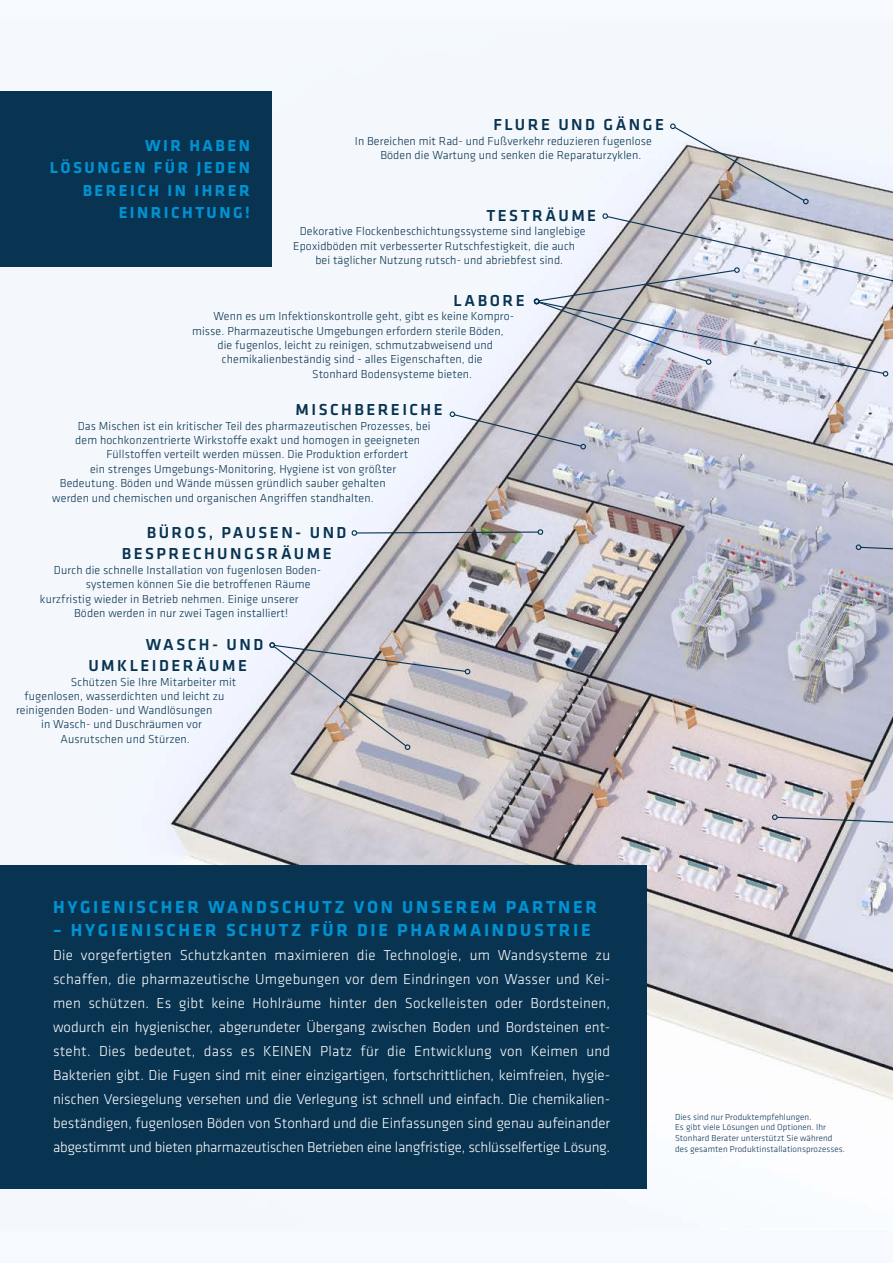
<style>
.page{position:relative;width:893px;height:1263px;background:#f6f9fe}
.page>*{position:absolute;margin:0;border:0;box-sizing:border-box;transform-origin:0 0}
.t1{font:700 18px "Klavika";letter-spacing:.15em;color:#0092d2}
.t2{font:500 16.5px/21px "Klavika";letter-spacing:.15em;color:#083351}
.t3{font:700 16.5px/22.5px "Klavika";letter-spacing:.15em;color:#0092d2;text-align:right}
.t4{font:300 15px/24px "Klavika";letter-spacing:-.02em;color:#fff;text-align:justify}
.t5{font:300 12px/14.4px "Klavika";letter-spacing:.01em;color:#083351}
.t6{font:300 9px/10.8px "Klavika";letter-spacing:.01em;color:#083351}
</style>
<div class="page">
<img style="left:0;top:91px;width:893px;height:1098px">
<div style="left:0;top:91px;width:271px;height:176px;background:#083351"></div>
<svg style="left:350px;top:528px;width:194px;height:8px"></svg>
<svg style="left:449px;top:411px;width:137px;height:38px;background:#bbbcc5"></svg>
<svg style="left:856px;top:544px;width:37px;height:36px"></svg>
<svg style="left:670px;top:123px;width:139px;height:81px"></svg>
<svg style="left:772px;top:814px;width:121px;height:39px;background:#c7c5cf"></svg>
<svg style="left:268px;top:641px;width:204px;height:110px;background:#c1bcbf"></svg>
<svg style="left:532px;top:212px;width:361px;height:165px"></svg>
<div style="left:0;top:865px;width:646px;height:323px;background:#083351"></div>
<h2 class="t2" style="left:493px;top:114px;width:172px">FLURE UND GÄNGE</h2>
<p class="t5" style="left:380px;top:134px;width:273px;text-indent:-26px">In Bereichen mit Rad- und Fußverkehr reduzieren fugenlose<br>Böden die Wartung und senken die Reparaturzyklen.</p>
<h2 class="t3" style="left:50px;top:133px;width:201px">WIR HABEN<br>LÖSUNGEN FÜR JEDEN<br>BEREICH IN IHRER<br>EINRICHTUNG!</h2>
<h2 class="t2" style="left:486px;top:204px;width:111px">TESTRÄUME</h2>
<p class="t5" style="left:300px;top:224px;width:287px">Dekorative Flockenbeschichtungssysteme sind langlebige</p>
<p class="t5" style="left:293px;top:238px;width:283px">Epoxidböden mit verbesserter Rutschfestigkeit, die auch</p>
<p class="t5" style="left:315px;top:253px;width:249px">bei täglicher Nutzung rutsch- und abriebfest sind.</p>
<h2 class="t2" style="left:453px;top:289px;width:73px">LABORE</h2>
<p class="t5" style="left:213px;top:309px;width:302px">Wenn es um Infektionskontrolle geht, gibt es keine Kompro-</p>
<p class="t5" style="left:192px;top:323px;width:313px">misse. Pharmazeutische Umgebungen erfordern sterile Böden,</p>
<p class="t5" style="left:217px;top:338px;width:277px">die fugenlos, leicht zu reinigen, schmutzabweisend und</p>
<p class="t5" style="left:222px;top:352px;width:262px">chemikalienbeständig sind - alles Eigenschaften, die</p>
<p class="t5" style="left:312px;top:366px;width:161px">Stonhard Bodensysteme bieten.</p>
<h2 class="t2" style="left:296px;top:399px;width:149px">MISCHBEREICHE</h2>
<p class="t5" style="left:78px;top:418px;width:354px">Das Mischen ist ein kritischer Teil des pharmazeutischen Prozesses, bei</p>
<p class="t5" style="left:75px;top:433px;width:346px">dem hochkonzentrierte Wirkstoffe exakt und homogen in geeigneten</p>
<p class="t5" style="left:106px;top:447px;width:303px">Füllstoffen verteilt werden müssen. Die Produktion erfordert</p>
<p class="t5" style="left:90px;top:461px;width:308px">ein strenges Umgebungs-Monitoring, Hygiene ist von größter</p>
<p class="t5" style="left:60px;top:476px;width:327px">Bedeutung. Böden und Wände müssen gründlich sauber gehalten</p>
<p class="t5" style="left:52px;top:490px;width:323px">werden und chemischen und organischen Angriffen standhalten.</p>
<h2 class="t2" style="left:122px;top:522px;width:226px;text-indent:25px">BÜROS, PAUSEN- UND<br>BESPRECHUNGSRÄUME</h2>
<p class="t5" style="left:54px;top:562px;width:269px">Durch die schnelle Installation von fugenlosen Boden-</p>
<p class="t5" style="left:86px;top:577px;width:226px">systemen können Sie die betroffenen Räume</p>
<p class="t5" style="left:40px;top:591px;width:260px">kurzfristig wieder in Betrieb nehmen. Einige unserer</p>
<p class="t5" style="left:74px;top:606px;width:215px">Böden werden in nur zwei Tagen installiert!</p>
<h2 class="t2" style="left:88px;top:634px;width:177px;text-indent:58px">WASCH- UND<br>UMKLEIDERÄUME</h2>
<p class="t5" style="left:71px;top:674px;width:167px">Schützen Sie Ihre Mitarbeiter mit</p>
<p class="t5" style="left:24px;top:688px;width:201px">fugenlosen, wasserdichten und leicht zu</p>
<p class="t5" style="left:16px;top:703px;width:198px">reinigenden Boden- und Wandlösungen</p>
<p class="t5" style="left:41px;top:717px;width:162px">in Wasch- und Duschräumen vor</p>
<p class="t5" style="left:61px;top:731px;width:131px">Ausrutschen und Stürzen.</p>
<h1 class="t1" style="left:53px;top:894px;width:545px">HYGIENISCHER WANDSCHUTZ VON UNSEREM PARTNER</h1>
<h1 class="t1" style="left:53px;top:917px;width:539px">– HYGIENISCHER SCHUTZ FÜR DIE PHARMAINDUSTRIE</h1>
<p class="t4" style="left:53px;top:943px;width:559px">Die vorgefertigten Schutzkanten maximieren die Technologie, um Wandsysteme zu schaffen, die pharmazeutische Umgebungen vor dem Eindringen von Wasser und Kei&shy;men schützen. Es gibt keine Hohlräume hinter den Sockelleisten oder Bordsteinen, wodurch ein hygienischer, abgerundeter Übergang zwischen Boden und Bordsteinen ent&shy;steht. Dies bedeutet, dass es KEINEN Platz für die Entwicklung von Keimen und Bakterien gibt. Die Fugen sind mit einer einzigartigen, fortschrittlichen, keimfreien, hygie&shy;nischen Versiegelung versehen und die Verlegung ist schnell und einfach. Die chemikalien&shy;beständigen, fugenlosen Böden von Stonhard und die Einfassungen sind genau aufeinander abgestimmt und bieten pharmazeutischen Betrieben eine langfristige, schlüsselfertige Lösung.</p>
<p class="t6" style="left:675px;top:1111px;width:172px">Dies sind nur Produktempfehlungen.<br>Es gibt viele Lösungen und Optionen. Ihr Stonhard Berater unterstützt Sie während des gesamten Produktinstallationsprozesses.</p>
</div>
